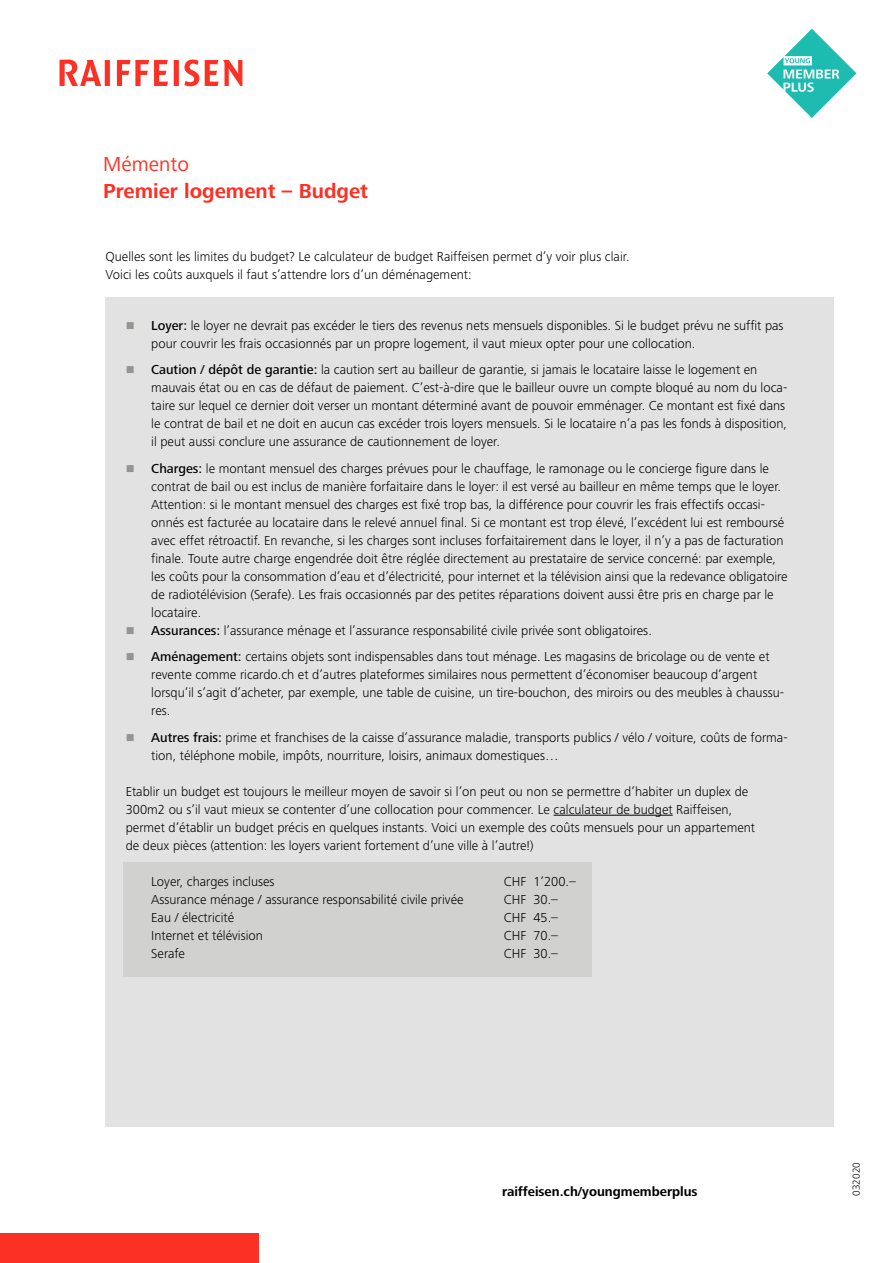
<style>
.page{position:relative;width:893px;height:1263px;background:#fff}
.page>*{position:absolute;margin:0;border:0;box-sizing:border-box;transform-origin:0 0}
.t1{font:700 21px "Frutiger Next LT";color:#fb3125}
.t2{font:21px "Frutiger Next LT";color:#fb3125}
.t3{font:300 13.5px/18px "Frutiger Next LT";color:#000}
.t4{font:700 13.5px "Frutiger Next LT";color:#000}
.t5{font:300 10.5px "Frutiger Next LT";color:#000}
.s1{color:#959490}
.s2{font-weight:500}
</style>
<div class="page">
<div style="left:0;top:1233px;width:258px;height:30px;background:#fb3125"></div>
<svg style="left:60px;top:60px;width:182px;height:26px"></svg>
<svg style="left:767px;top:29px;width:89px;height:89px"></svg>
<div style="left:105px;top:297px;width:728px;height:830px;background:#e3e2e2"></div>
<div style="left:123px;top:862px;width:469px;height:115px;background:#d1d1cf"></div>
<hr style="left:554px;top:815px;width:119px;height:1px;background:#000">
<h1 class="t2" style="left:103px;top:152px;width:87px">Mémento</h1>
<h1 class="t1" style="left:103px;top:179px;width:266px">Premier logement – Budget</h1>
<p class="t3" style="left:106px;top:247px;width:526px">Quelles sont les limites du budget? Le calculateur de budget Raiffeisen permet d’y voir plus clair.<br>Voici les coûts auxquels il faut s’attendre lors d’un déménagement:</p>
<p class="t3" style="left:151px;top:316px;width:634px;text-indent:-26px"><span class="s1">■</span> <span class="s2">Loyer:</span> le loyer ne devrait pas excéder le tiers des revenus nets mensuels disponibles. Si le budget prévu ne suffit pas pour couvrir les frais occasionnés par un propre logement, il vaut mieux opter pour une collocation.</p>
<p class="t3" style="left:151px;top:361px;width:637px;text-indent:-26px"><span class="s1">■</span> <span class="s2">Caution / dépôt de garantie:</span> la caution sert au bailleur de garantie, si jamais le locataire laisse le logement en mauvais état ou en cas de défaut de paiement. C’est-à-dire que le bailleur ouvre un compte bloqué au nom du loca&shy;taire sur lequel ce dernier doit verser un montant déterminé avant de pouvoir emménager. Ce montant est fixé dans le contrat de bail et ne doit en aucun cas excéder trois loyers mensuels. Si le locataire n’a pas les fonds à disposition, il peut aussi conclure une assurance de cautionnement de loyer.</p>
<p class="t3" style="left:151px;top:459px;width:638px;text-indent:-26px"><span class="s1">■</span> <span class="s2">Charges:</span> le montant mensuel des charges prévues pour le chauffage, le ramonage ou le concierge figure dans le contrat de bail ou est inclus de manière forfaitaire dans le loyer: il est versé au bailleur en même temps que le loyer.<br>Attention: si le montant mensuel des charges est fixé trop bas, la différence pour couvrir les frais effectifs occasi&shy;onnés est facturée au locataire dans le relevé annuel final. Si ce montant est trop élevé, l’excédent lui est remboursé avec effet rétroactif. En revanche, si les charges sont incluses forfaitairement dans le loyer, il n’y a pas de facturation finale. Toute autre charge engendrée doit être réglée directement au prestataire de service concerné: par exemple, les coûts pour la consommation d’eau et d’électricité, pour internet et la télévision ainsi que la redevance obligatoire de radiotélévision (Serafe). Les frais occasionnés par des petites réparations doivent aussi être pris en charge par le locataire.</p>
<p class="t3" style="left:126px;top:621px;width:528px"><span class="s1">■</span> <span class="s2">Assurances:</span> l’assurance ménage et l’assurance responsabilité civile privée sont obligatoires.</p>
<p class="t3" style="left:151px;top:648px;width:634px;text-indent:-26px"><span class="s1">■</span> <span class="s2">Aménagement:</span> certains objets sont indispensables dans tout ménage. Les magasins de bricolage ou de vente et revente comme ricardo.ch et d’autres plateformes similaires nous permettent d’économiser beaucoup d’argent lorsqu’il s’agit d’acheter, par exemple, une table de cuisine, un tire-bouchon, des miroirs ou des meubles à chaussu&shy;res.</p>
<p class="t3" style="left:151px;top:728px;width:638px;text-indent:-26px"><span class="s1">■</span> <span class="s2">Autres frais:</span> prime et franchises de la caisse d’assurance maladie, transports publics / vélo / voiture, coûts de forma&shy;tion, téléphone mobile, impôts, nourriture, loisirs, animaux domestiques…</p>
<p class="t3" style="left:126px;top:782px;width:631px">Etablir un budget est toujours le meilleur moyen de savoir si l’on peut ou non se permettre d’habiter un duplex de 300m2 ou s’il vaut mieux se contenter d’une collocation pour commencer. Le calculateur de budget Raiffeisen, permet d’établir un budget précis en quelques instants. Voici un exemple des coûts mensuels pour un appartement de deux pièces (attention: les loyers varient fortement d’une ville à l’autre!)</p>
<p class="t3" style="left:151px;top:872px;width:125px">Loyer, charges incluses</p>
<p class="t3" style="left:504px;top:872px;width:74px">CHF 1’200.–</p>
<p class="t3" style="left:151px;top:890px;width:314px">Assurance ménage / assurance responsabilité civile privée</p>
<p class="t3" style="left:504px;top:890px;width:56px">CHF 30.–</p>
<p class="t3" style="left:151px;top:908px;width:84px">Eau / électricité</p>
<p class="t3" style="left:504px;top:908px;width:56px">CHF 45.–</p>
<p class="t3" style="left:151px;top:926px;width:113px">Internet et télévision</p>
<p class="t3" style="left:504px;top:926px;width:56px">CHF 70.–</p>
<p class="t3" style="left:151px;top:944px;width:35px">Serafe</p>
<p class="t3" style="left:504px;top:944px;width:56px">CHF 30.–</p>
<p class="t4" style="left:502px;top:1183px;width:197px">raiffeisen.ch/youngmemberplus</p>
<p class="t5" style="left:851px;top:1196px;width:35px;rotate:-90deg">032020</p>
</div>
